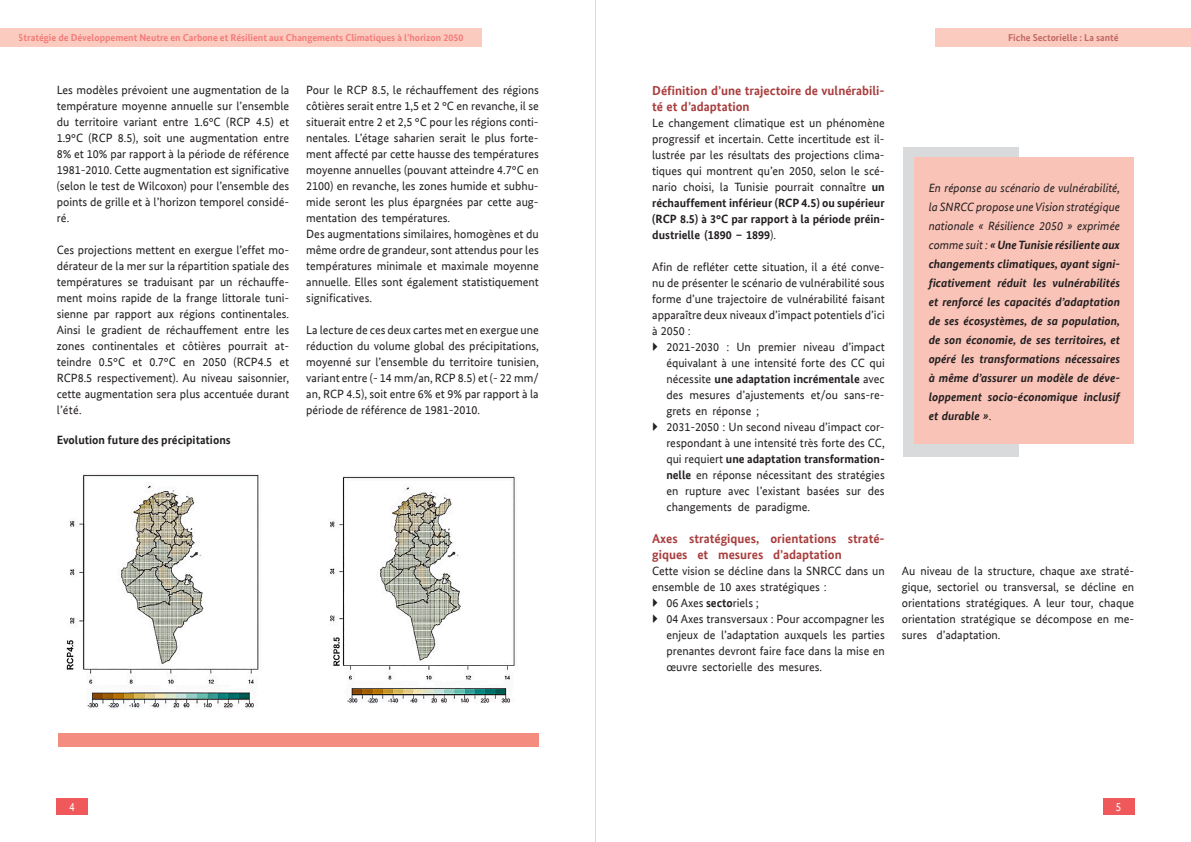
<style>
.page{position:relative;width:1191px;height:842px;background:#fff}
.page>*{position:absolute;margin:0;border:0;box-sizing:border-box;transform-origin:0 0}
.t1{font:700 13px/16px "Bundes Sans Office T";color:#a93d3d}
.t2{font:12px/16px "Bundes Sans Office T";color:#231f20;text-align:justify}
.t3{font:italic 700 12px/19px "Bundes Sans Office T";color:#231f20;text-align:justify}
.t4{font:700 12px "Bundes Sans Office T";color:#231f20}
.t5{font:12px "Bundes Sans Office";color:#fff;scale:.9 1}
.t6{font:700 10px "Bundes Sans Office T";color:#f0595b}
.t7{font:700 10px "Bundes Sans Office T";color:#a93d3d}
.s1{font-weight:700}
.s2{font-weight:400}
.s3{font-weight:400;font-style:normal}
</style>
<div class="page">
<div style="left:0;top:28px;width:482px;height:19px;background:#fbcbc0"></div>
<div style="left:935px;top:28px;width:256px;height:19px;background:#fbcbc0"></div>
<hr style="left:595px;top:0;width:1px;height:842px;background:#d9dadc">
<div style="left:57px;top:799px;width:31px;height:16px;background:#f0595b"></div>
<div style="left:1103px;top:799px;width:31px;height:16px;background:#f0595b"></div>
<div style="left:902px;top:147px;width:116px;height:309px;background:#d9dadc"></div>
<div style="left:914px;top:158px;width:220px;height:286px;background:#fac3b7"></div>
<div style="left:58px;top:733px;width:481px;height:13px;background:#f48c80"></div>
<img style="left:66px;top:474px;width:193px;height:236px">
<img style="left:330px;top:476px;width:185px;height:228px">
<p class="t6" style="left:19px;top:32px;width:446px">Stratégie de Développement Neutre en Carbone et Résilient aux Changements Climatiques à l’horizon 2050</p>
<p class="t7" style="left:1008px;top:32px;width:112px">Fiche Sectorielle : La santé</p>
<p class="t2" style="left:57px;top:82px;width:234px">Les modèles prévoient une augmentation de la température moyenne annuelle sur l’ensemble du territoire variant entre 1.6°C (RCP 4.5) et 1.9°C (RCP 8.5), soit une augmentation entre 8% et 10% par rapport à la période de référence 1981-2010. Cette augmentation est significative (selon le test de Wilcoxon) pour l’ensemble des points de grille et à l’horizon temporel considé&shy;ré.</p>
<p class="t2" style="left:57px;top:242px;width:234px">Ces projections mettent en exergue l’effet mo&shy;dérateur de la mer sur la répartition spatiale des températures se traduisant par un réchauffe&shy;ment moins rapide de la frange littorale tuni&shy;sienne par rapport aux régions continentales.<br>Ainsi le gradient de réchauffement entre les zones continentales et côtières pourrait at&shy;teindre 0.5°C et 0.7°C en 2050 (RCP4.5 et RCP8.5 respectivement). Au niveau saisonnier, cette augmentation sera plus accentuée durant l’été.</p>
<p class="t4" style="left:57px;top:433px;width:175px">Evolution future des précipitations</p>
<p class="t2" style="left:306px;top:82px;width:234px">Pour le RCP 8.5, le réchauffement des régions côtières serait entre 1,5 et 2 °C en revanche, il se situerait entre 2 et 2,5 °C pour les régions conti&shy;nentales. L’étage saharien serait le plus forte&shy;ment affecté par cette hausse des températures moyenne annuelles (pouvant atteindre 4.7°C en 2100) en revanche, les zones humide et subhu&shy;mide seront les plus épargnées par cette aug&shy;mentation des températures.</p>
<p class="t2" style="left:306px;top:226px;width:234px">Des augmentations similaires, homogènes et du même ordre de grandeur, sont attendus pour les températures minimale et maximale moyenne annuelle. Elles sont également statistiquement significatives.</p>
<p class="t2" style="left:306px;top:322px;width:234px">La lecture de ces deux cartes met en exergue une réduction du volume global des précipitations, moyenné sur l’ensemble du territoire tunisien, variant entre (- 14 mm/an, RCP 8.5) et (- 22 mm/ an, RCP 4.5), soit entre 6% et 9% par rapport à la période de référence de 1981-2010.</p>
<p class="t1" style="left:652px;top:83px;width:234px">Définition d’une trajectoire de vulnérabili&shy;té et d’adaptation</p>
<p class="t2" style="left:652px;top:115px;width:234px">Le changement climatique est un phénomène progressif et incertain. Cette incertitude est il&shy;lustrée par les résultats des projections clima&shy;tiques qui montrent qu’en 2050, selon le scé&shy;nario choisi, la Tunisie pourrait connaître <span class="s1">un réchauffement inférieur (RCP 4.5) ou supérieur (RCP 8.5) à 3°C par rapport à la période préin&shy;dustrielle (1890 – 1899</span>).</p>
<p class="t2" style="left:652px;top:259px;width:234px">Afin de refléter cette situation, il a été conve&shy;nu de présenter le scénario de vulnérabilité sous forme d’une trajectoire de vulnérabilité faisant apparaître deux niveaux d’impact potentiels d’ici à 2050 :</p>
<p class="t2" style="left:666px;top:339px;width:220px">2021-2030 : Un premier niveau d’impact équivalant à une intensité forte des CC qui nécessite <span class="s1">une adaptation incrémentale</span> avec des mesures d’ajustements et/ou sans-re&shy;grets en réponse ;</p>
<p class="t2" style="left:666px;top:419px;width:220px">2031-2050 : Un second niveau d’impact cor&shy;respondant à une intensité très forte des CC, qui requiert <span class="s1">une adaptation transformation&shy;nelle</span> en réponse nécessitant des stratégies en rupture avec l’existant basées sur des changements de paradigme.</p>
<p class="t1" style="left:652px;top:531px;width:234px">Axes stratégiques, orientations straté&shy;giques et mesures d’adaptation</p>
<p class="t2" style="left:652px;top:563px;width:234px">Cette vision se décline dans la SNRCC dans un ensemble de 10 axes stratégiques :</p>
<p class="t2" style="left:666px;top:595px;width:94px">06 Axes <span class="s1">secto</span>riels ;</p>
<p class="t2" style="left:666px;top:611px;width:220px">04 Axes transversaux : Pour accompagner les enjeux de l’adaptation auxquels les parties prenantes devront faire face dans la mise en œuvre sectorielle des mesures.</p>
<p class="t3" style="left:928px;top:178px;width:193px"><span class="s2">En réponse au scénario de vulnérabilité, la SNRCC propose une Vision stratégique nationale « Résilience 2050 » exprimée comme suit :</span> « Une Tunisie résiliente aux changements climatiques, ayant signi&shy;ficativement réduit les vulnérabilités et renforcé les capacités d’adaptation de ses écosystèmes, de sa population, de son économie, de ses territoires, et opéré les transformations nécessaires à même d’assurer un modèle de déve&shy;loppement socio-économique inclusif et durable »<span class="s3">.</span></p>
<p class="t2" style="left:901px;top:563px;width:234px">Au niveau de la structure, chaque axe straté&shy;gique, sectoriel ou transversal, se décline en orientations stratégiques. A leur tour, chaque orientation stratégique se décompose en me&shy;sures d’adaptation.</p>
<p class="t5" style="left:70px;top:800px;width:8px">4</p>
<p class="t5" style="left:1116px;top:800px;width:8px">5</p>
</div>
